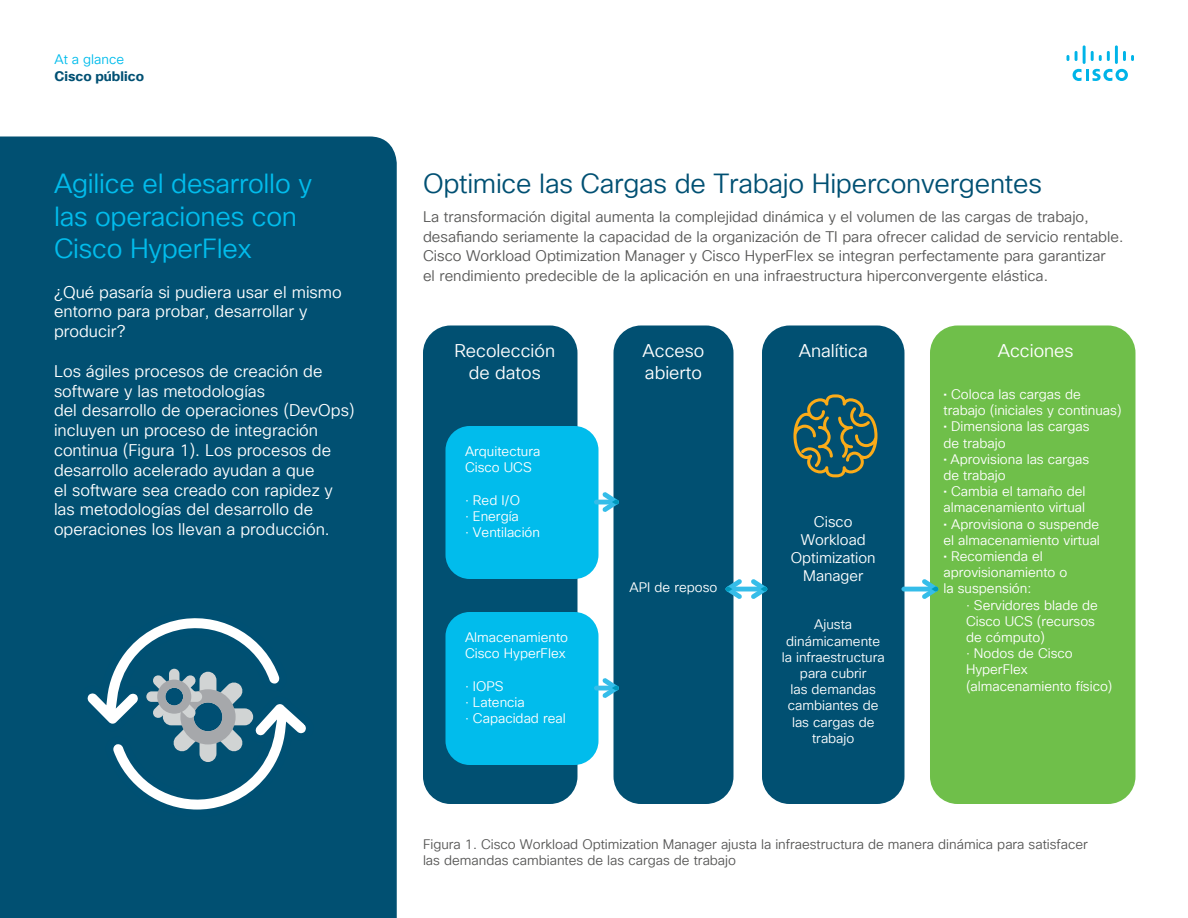
<style>
.page{position:relative;width:1188px;height:918px;background:#fff}
.page>*{position:absolute;margin:0;border:0;box-sizing:border-box;transform-origin:0 0}
.t1{font:27px/32.4px "Cisco Sans TT Light";letter-spacing:-.01em;color:#01bcec}
.t2{font:27px "Cisco Sans TT Light";letter-spacing:-.01em;color:#005073}
.t3{font:18px/21.6px "Cisco Sans TT Light";color:#fff}
.t4{font:16.5px/19.8px "Cisco Sans TT Light";color:#fff}
.t5{font:15px/19.5px "Cisco Sans TT Light";color:#575756}
.t6{font:15px/18px "Cisco Sans TT Light";color:#fff;text-align:center}
.t7{font:13.5px/16.2px "Cisco Sans TT Light";color:#fff}
.t8{font:13.5px/16.2px "Cisco Sans TT Light";color:#575756}
.t9{font:700 13.5px "Cisco Sans TT";color:#005073}
.t10{font:13.5px "Cisco Sans TT Light";color:#01bcec}
.s1{font-family:"Cisco Sans TT";font-weight:700}
</style>
<div class="page">
<svg style="left:1073px;top:69px;width:55px;height:12px"></svg>
<svg style="left:1066px;top:55px;width:3px;height:6px"></svg>
<svg style="left:1075px;top:51px;width:3px;height:10px"></svg>
<hr style="left:1083px;top:45px;width:3px;height:19px;background:#00b4e8">
<svg style="left:1091px;top:51px;width:19px;height:10px"></svg>
<hr style="left:1115px;top:45px;width:3px;height:19px;background:#00b4e8">
<svg style="left:1123px;top:51px;width:11px;height:10px"></svg>
<div style="left:0;top:136px;width:397px;height:782px;background:#015072"></div>
<div style="left:613px;top:326px;width:120px;height:478px;background:#015072;border-radius:28px"></div>
<div style="left:762px;top:326px;width:142px;height:478px;background:#015072;border-radius:28px"></div>
<div style="left:423px;top:326px;width:154px;height:478px;background:#015072;border-radius:28px"></div>
<div style="left:446px;top:426px;width:153px;height:153px;background:#01bcec;border-radius:24px"></div>
<div style="left:446px;top:612px;width:153px;height:153px;background:#01bcec;border-radius:24px"></div>
<div style="left:930px;top:326px;width:205px;height:478px;background:#6fbf4a;border-radius:28px"></div>
<hr style="left:594px;top:500px;width:18px;height:4px;background:#35bde9;border-radius:2px">
<svg style="left:602px;top:492px;width:17px;height:20px"></svg>
<hr style="left:901px;top:587px;width:31px;height:4px;background:#35bde9;border-radius:2px">
<svg style="left:922px;top:579px;width:17px;height:20px"></svg>
<hr style="left:732px;top:587px;width:29px;height:4px;background:#35bde9;border-radius:2px">
<svg style="left:751px;top:579px;width:17px;height:20px"></svg>
<svg style="left:725px;top:579px;width:17px;height:20px"></svg>
<hr style="left:594px;top:686px;width:18px;height:4px;background:#35bde9;border-radius:2px">
<svg style="left:602px;top:678px;width:17px;height:20px"></svg>
<svg style="left:793px;top:394px;width:84px;height:83px"></svg>
<svg style="left:72px;top:609px;width:249px;height:212px"></svg>
<p class="t10" style="left:54px;top:51px;width:71px">At a glance</p>
<p class="t9" style="left:54px;top:67px;width:91px">Cisco público</p>
<h1 class="t1" style="left:54px;top:168px;width:259px">Agilice el desarrollo y las operaciones con<br>Cisco HyperFlex</h1>
<h1 class="t2" style="left:423px;top:166px;width:620px">Optimice las Cargas de Trabajo Hiperconvergentes</h1>
<p class="t5" style="left:423px;top:208px;width:702px">La transformación digital aumenta la complejidad dinámica y el volumen de las cargas de trabajo, desafiando seriamente la capacidad de la organización de TI para ofrecer calidad de servicio rentable.<br>Cisco Workload Optimization Manager y Cisco HyperFlex se integran perfectamente para garantizar<br>el rendimiento predecible de la aplicación en una infraestructura hiperconvergente elástica.</p>
<p class="t4" style="left:54px;top:282px;width:289px">¿Qué pasaría si pudiera usar el mismo entorno para probar, desarrollar y producir?</p>
<p class="t4" style="left:54px;top:362px;width:302px">Los ágiles procesos de creación de software y las metodologías<br>del desarrollo de operaciones (DevOps) incluyen un proceso de integración continua (Figura 1). Los procesos de desarrollo acelerado ayudan a que<br>el software sea creado con rapidez y las metodologías del desarrollo de operaciones los llevan a producción.</p>
<h2 class="t3" style="left:454px;top:341px;width:102px;text-align:center">Recolección de datos</h2>
<h2 class="t3" style="left:799px;top:341px;width:71px">Analítica</h2>
<h2 class="t3" style="left:643px;top:341px;width:63px">Acceso abierto</h2>
<h2 class="t3" style="left:998px;top:341px;width:77px">Acciones</h2>
<p class="t7" style="left:944px;top:387px;width:139px"><span class="s1">·</span> Coloca las cargas de</p>
<p class="t7" style="left:944px;top:403px;width:180px">trabajo (iniciales y continuas)</p>
<p class="t7" style="left:944px;top:419px;width:148px"><span class="s1">·</span> Dimensiona las cargas</p>
<p class="t7" style="left:944px;top:435px;width:64px">de trabajo</p>
<p class="t7" style="left:944px;top:451px;width:147px"><span class="s1">·</span> Aprovisiona las cargas</p>
<p class="t7" style="left:944px;top:468px;width:64px">de trabajo</p>
<p class="t7" style="left:944px;top:484px;width:144px"><span class="s1">·</span> Cambia el tamaño del</p>
<p class="t7" style="left:944px;top:500px;width:143px">almacenamiento virtual</p>
<p class="t7" style="left:944px;top:516px;width:157px"><span class="s1">·</span> Aprovisiona o suspende</p>
<p class="t7" style="left:944px;top:532px;width:158px">el almacenamiento virtual</p>
<p class="t7" style="left:944px;top:549px;width:101px"><span class="s1">·</span> Recomienda el</p>
<p class="t7" style="left:944px;top:565px;width:125px">aprovisionamiento o</p>
<p class="t7" style="left:944px;top:581px;width:89px">la suspensión:</p>
<p class="t7" style="left:966px;top:597px;width:134px">· Servidores blade de</p>
<p class="t7" style="left:966px;top:613px;width:131px">Cisco UCS (recursos</p>
<p class="t7" style="left:966px;top:630px;width:80px">de cómputo)</p>
<p class="t7" style="left:966px;top:646px;width:108px">· Nodos de Cisco</p>
<p class="t7" style="left:966px;top:662px;width:63px">HyperFlex</p>
<p class="t7" style="left:966px;top:678px;width:148px">(almacenamiento físico)</p>
<p class="t7" style="left:465px;top:444px;width:77px">Arquitectura<br>Cisco UCS</p>
<p class="t7" style="left:465px;top:492px;width:77px">· Red I/O<br>· Energía<br>· Ventilación</p>
<p class="t6" style="left:791px;top:513px;width:86px">Cisco<br>Workload<br>Optimization<br>Manager</p>
<p class="t7" style="left:782px;top:617px;width:105px;text-align:center">Ajusta dinámicamente la infraestructura para cubrir<br>las demandas cambiantes de las cargas de trabajo</p>
<p class="t7" style="left:630px;top:579px;width:89px">API de reposo</p>
<p class="t7" style="left:465px;top:630px;width:105px">Almacenamiento<br>Cisco HyperFlex</p>
<p class="t7" style="left:465px;top:678px;width:102px">· IOPS<br>· Latencia<br>· Capacidad real</p>
<p class="t8" style="left:423px;top:837px;width:666px">Figura 1. Cisco Workload Optimization Manager ajusta la infraestructura de manera dinámica para satisfacer las demandas cambiantes de las cargas de trabajo</p>
</div>
